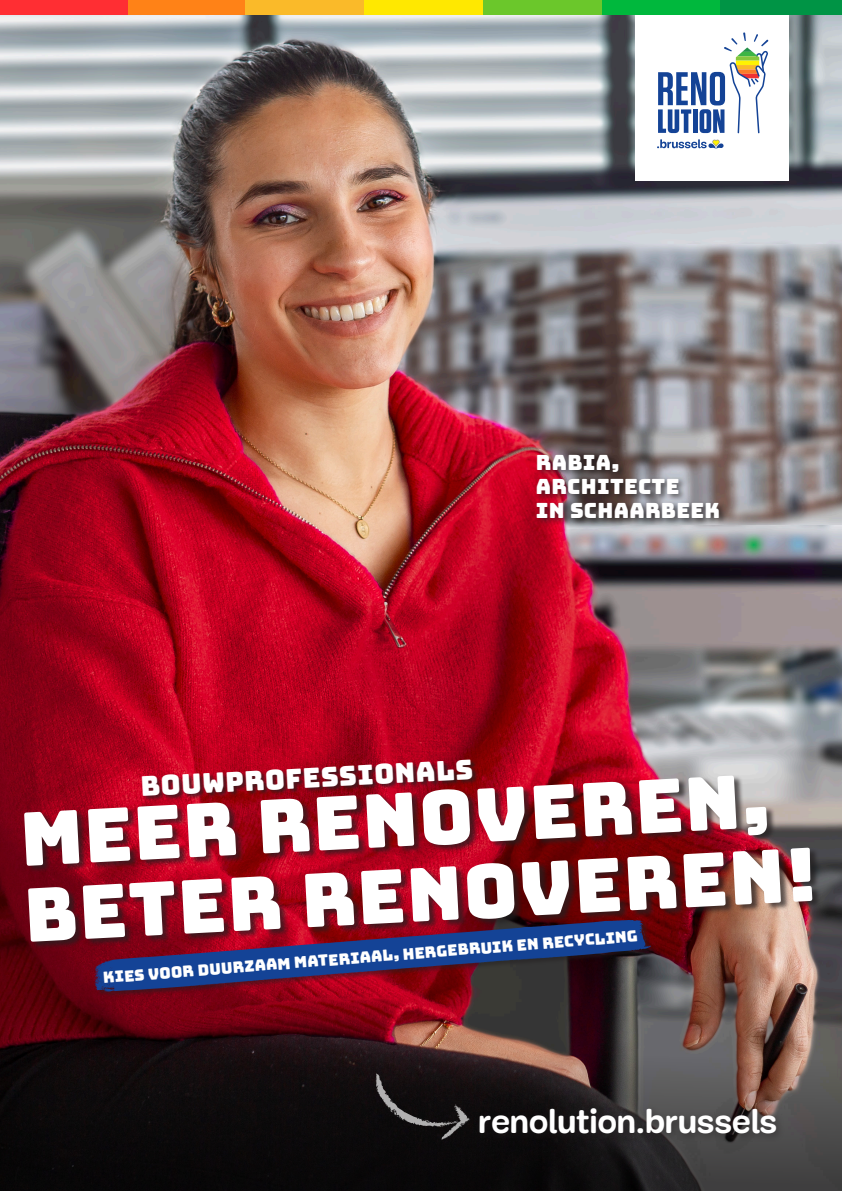
<style>
.page{position:relative;width:842px;height:1191px;background:#fff}
.page>*{position:absolute;margin:0;border:0;box-sizing:border-box;transform-origin:0 0}
.t1{font:74px/76px "Bungee";color:#fff}
.t2{font:700 33.3px "Mija";letter-spacing:.01em;color:#fff}
.t3{font:27.4px "Bungee";color:#fff}
.t4{font:21px "Bungee";letter-spacing:.015em;color:#fff}
.t5{font:15.6px "Bungee";color:#fff}
</style>
<div class="page">
<img style="left:0;top:15px;width:842px;height:1018px">
<svg style="left:0;top:1033px;width:842px;height:158px;fill:#110c0d"></svg>
<div style="left:635px;top:0;width:153px;height:181px;background:#fff"></div>
<svg style="left:657px;top:139px;width:66px;height:10px"></svg>
<svg style="left:658px;top:32px;width:110px;height:101px"></svg>
<div style="left:475px;top:1104px;width:311px;height:39px;background:#231f20;opacity:.5"></div>
<svg style="left:375px;top:1073px;width:95px;height:67px"></svg>
<div style="left:535px;top:452px;width:193px;height:74px;background:#231f20;opacity:.7"></div>
<div style="left:95px;top:920px;width:563px;height:78px;background:#231f20;opacity:.5"></div>
<svg style="left:94px;top:949px;width:557px;height:42px"></svg>
<div style="left:25px;top:775px;width:796px;height:174px;background:#231f20;opacity:.7"></div>
<div style="left:142px;top:758px;width:337px;height:44px;background:#231f20;opacity:.7"></div>
<div style="left:601px;top:0;width:119px;height:15px;background:#00b83d"></div>
<div style="left:364px;top:0;width:119px;height:15px;background:#ffe800"></div>
<div style="left:127px;top:0;width:119px;height:15px;background:#ff8217"></div>
<div style="left:483px;top:0;width:118px;height:15px;background:#6bc72b"></div>
<div style="left:246px;top:0;width:118px;height:15px;background:#faba29"></div>
<div style="left:0;top:0;width:127px;height:15px;background:#ff2e33"></div>
<div style="left:720px;top:0;width:122px;height:15px;background:#009445"></div>
<p class="t4" style="left:536px;top:451px;width:85px">RABIA,</p>
<p class="t4" style="left:536px;top:475px;width:145px">ARCHITECTE</p>
<p class="t4" style="left:536px;top:499px;width:186px">IN SCHAARBEEK</p>
<p class="t3" style="left:140px;top:770px;width:335px;rotate:-3deg">BOUWPROFESSIONALS</p>
<p class="t1" style="left:18px;top:802px;width:795px;rotate:-3deg">MEER RENOVEREN,<br>BETER RENOVEREN!</p>
<p class="t5" style="left:103px;top:971px;width:538px;rotate:-5deg">Kies voor duurzaam materiaal, hergebruik en recycling</p>
<p class="t2" style="left:478px;top:1104px;width:300px">renolution.brussels</p>
</div>
